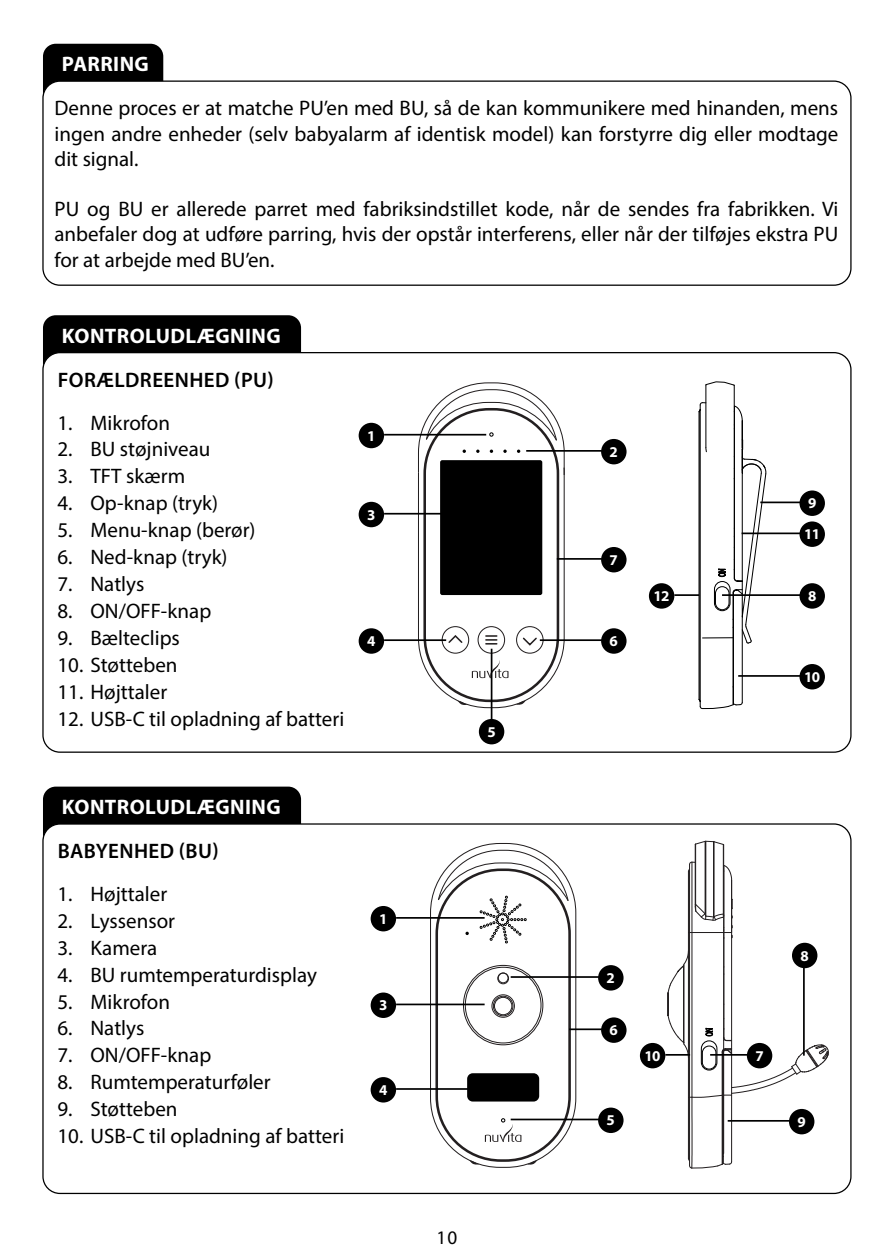
<style>
.page{position:relative;width:893px;height:1259px;background:#fff}
.page>*{position:absolute;margin:0;border:0;box-sizing:border-box;transform-origin:0 0}
.t1{font:21px/25.2px "Myriad Pro";color:#000;text-align:justify}
.t2{font:700 21px "Myriad Pro";letter-spacing:.02em;color:#fff}
.t3{font:600 21px "Myriad Pro";letter-spacing:.02em;color:#000}
.t4{font:19.2px "Myriad Pro";color:#000}
.t5{font:700 15px "Myriad Pro";letter-spacing:-.05em;color:#fff}
</style>
<div class="page">
<div style="left:43px;top:315px;width:258px;height:82px;background:#000;border-radius:13px"></div>
<div style="left:43px;top:786px;width:258px;height:83px;background:#000;border-radius:13px"></div>
<div style="left:43px;top:44px;width:120px;height:82px;background:#000;border-radius:13px"></div>
<div style="left:43px;top:81px;width:808px;height:204px;background:#fff;border-radius:17px"></div>
<div style="left:42px;top:80px;width:809px;height:206px;border:1px solid #000;border-radius:17px"></div>
<div style="left:43px;top:353px;width:808px;height:399px;background:#fff;border-radius:17px"></div>
<div style="left:43px;top:824px;width:808px;height:369px;background:#fff;border-radius:17px"></div>
<svg style="left:417px;top:382px;width:148px;height:326px"></svg>
<div style="left:440px;top:460px;width:102px;height:135px;background:#000;border-radius:2px"></div>
<svg style="left:429px;top:843px;width:148px;height:325px"></svg>
<svg style="left:485px;top:1118px;width:36px;height:24px"></svg>
<div style="left:465px;top:966px;width:76px;height:77px;border:1px solid #231f20;border-radius:50%"></div>
<svg style="left:437px;top:849px;width:132px;height:94px"></svg>
<div style="left:498px;top:972px;width:11px;height:11px;border:1px solid #231f20;border-radius:50%"></div>
<div style="left:497px;top:972px;width:12px;height:12px;border:1px solid #231f20;border-radius:50%"></div>
<div style="left:491px;top:994px;width:24px;height:23px;border:1px solid #231f20;border-radius:50%"></div>
<div style="left:493px;top:995px;width:20px;height:21px;border:1px solid #231f20;border-radius:50%"></div>
<div style="left:494px;top:997px;width:18px;height:18px;border:1px solid #231f20;border-radius:50%"></div>
<svg style="left:698px;top:381px;width:69px;height:328px"></svg>
<div style="left:359px;top:502px;width:25px;height:25px;background:#000;border-radius:50%"></div>
<hr style="left:384px;top:513px;width:62px;height:1px;background:#000">
<div style="left:649px;top:583px;width:25px;height:25px;background:#000;border-radius:50%"></div>
<hr style="left:674px;top:594px;width:25px;height:2px;background:#000">
<div style="left:359px;top:423px;width:25px;height:25px;background:#000;border-radius:50%"></div>
<hr style="left:384px;top:434px;width:102px;height:1px;background:#000">
<div style="left:371px;top:992px;width:25px;height:26px;background:#000;border-radius:50%"></div>
<hr style="left:396px;top:1003px;width:89px;height:2px;background:#000">
<div style="left:371px;top:906px;width:25px;height:25px;background:#000;border-radius:50%"></div>
<hr style="left:396px;top:917px;width:89px;height:1px;background:#000">
<div style="left:359px;top:628px;width:25px;height:26px;background:#000;border-radius:50%"></div>
<hr style="left:384px;top:639px;width:62px;height:2px;background:#000">
<div style="left:371px;top:1077px;width:25px;height:25px;background:#000;border-radius:50%"></div>
<hr style="left:396px;top:1088px;width:83px;height:1px;background:#000">
<div style="left:601px;top:628px;width:26px;height:26px;background:#000;border-radius:50%"></div>
<hr style="left:540px;top:639px;width:62px;height:2px;background:#000">
<div style="left:601px;top:547px;width:26px;height:25px;background:#000;border-radius:50%"></div>
<hr style="left:557px;top:558px;width:45px;height:2px;background:#000">
<div style="left:601px;top:1017px;width:26px;height:26px;background:#000;border-radius:50%"></div>
<hr style="left:569px;top:1028px;width:33px;height:2px;background:#000">
<div style="left:601px;top:439px;width:26px;height:25px;background:#000;border-radius:50%"></div>
<hr style="left:526px;top:450px;width:76px;height:2px;background:#000">
<div style="left:598px;top:965px;width:26px;height:25px;background:#000;border-radius:50%"></div>
<hr style="left:511px;top:976px;width:88px;height:2px;background:#000">
<div style="left:598px;top:1107px;width:26px;height:26px;background:#000;border-radius:50%"></div>
<hr style="left:511px;top:1118px;width:88px;height:2px;background:#000">
<div style="left:799px;top:664px;width:26px;height:25px;background:#000;border-radius:50%"></div>
<hr style="left:738px;top:675px;width:62px;height:2px;background:#000">
<div style="left:799px;top:490px;width:26px;height:26px;background:#000;border-radius:50%"></div>
<hr style="left:760px;top:501px;width:40px;height:2px;background:#000">
<div style="left:799px;top:583px;width:26px;height:25px;background:#000;border-radius:50%"></div>
<hr style="left:722px;top:594px;width:78px;height:2px;background:#000">
<div style="left:799px;top:521px;width:26px;height:26px;background:#000;border-radius:50%"></div>
<hr style="left:742px;top:532px;width:58px;height:2px;background:#000">
<div style="left:479px;top:719px;width:25px;height:25px;background:#000;border-radius:50%"></div>
<hr style="left:491px;top:648px;width:1px;height:72px;background:#000">
<hr style="left:695px;top:844px;width:1px;height:60px;background:#231f20">
<hr style="left:705px;top:841px;width:1px;height:75px;background:#231f20">
<hr style="left:713px;top:841px;width:1px;height:75px;background:#231f20">
<hr style="left:723px;top:845px;width:1px;height:192px;background:#231f20">
<svg style="left:694px;top:840px;width:31px;height:6px"></svg>
<div style="left:640px;top:1043px;width:25px;height:25px;background:#000;border-radius:50%"></div>
<svg style="left:665px;top:861px;width:164px;height:308px"></svg>
<div style="left:747px;top:1043px;width:25px;height:25px;background:#000;border-radius:50%"></div>
<hr style="left:710px;top:1054px;width:38px;height:1px;background:#000">
<div style="left:792px;top:942px;width:25px;height:26px;background:#000;border-radius:50%"></div>
<hr style="left:803px;top:967px;width:2px;height:88px;background:#000">
<p class="t2" style="left:62px;top:50px;width:88px">PARRING</p>
<p class="t1" style="left:55px;top:95px;width:785px">Denne proces er at matche PU’en med BU, så de kan kommunikere med hinanden, mens ingen andre enheder (selv babyalarm af identisk model) kan forstyrre dig eller modtage dit signal.</p>
<p class="t1" style="left:55px;top:196px;width:785px">PU og BU er allerede parret med fabriksindstillet kode, når de sendes fra fabrikken. Vi anbefaler dog at udføre parring, hvis der opstår interferens, eller når der tilføjes ekstra PU for at arbejde med BU’en.</p>
<p class="t2" style="left:62px;top:322px;width:220px">KONTROLUDLÆGNING</p>
<p class="t3" style="left:58px;top:366px;width:218px">FORÆLDREENHED (PU)</p>
<p class="t1" style="left:58px;top:409px;width:114px">1. Mikrofon</p>
<p class="t1" style="left:58px;top:436px;width:154px">2. BU støjniveau</p>
<p class="t1" style="left:58px;top:463px;width:129px">3. TFT skærm</p>
<p class="t1" style="left:58px;top:490px;width:162px">4. Op-knap (tryk)</p>
<p class="t1" style="left:58px;top:517px;width:200px">5. Menu-knap (berør)</p>
<p class="t1" style="left:58px;top:544px;width:172px">6. Ned-knap (tryk)</p>
<p class="t1" style="left:58px;top:571px;width:88px">7. Natlys</p>
<p class="t1" style="left:58px;top:598px;width:155px">8. ON/OFF-knap</p>
<p class="t1" style="left:58px;top:625px;width:124px">9. Bælteclips</p>
<p class="t1" style="left:58px;top:652px;width:122px">10. Støtteben</p>
<p class="t1" style="left:58px;top:678px;width:111px">11. Højttaler</p>
<p class="t1" style="left:58px;top:705px;width:288px">12. USB-C til opladning af batteri</p>
<p class="t5" style="left:367px;top:426px;width:10px">1</p>
<p class="t5" style="left:367px;top:505px;width:10px">3</p>
<p class="t5" style="left:367px;top:631px;width:10px">4</p>
<p class="t2" style="left:62px;top:793px;width:220px">KONTROLUDLÆGNING</p>
<p class="t3" style="left:58px;top:837px;width:163px">BABYENHED (BU)</p>
<p class="t1" style="left:58px;top:881px;width:111px">1. Højttaler</p>
<p class="t1" style="left:58px;top:908px;width:119px">2. Lyssensor</p>
<p class="t1" style="left:58px;top:934px;width:101px">3. Kamera</p>
<p class="t1" style="left:58px;top:961px;width:261px">4. BU rumtemperaturdisplay</p>
<p class="t1" style="left:58px;top:988px;width:114px">5. Mikrofon</p>
<p class="t1" style="left:58px;top:1015px;width:88px">6. Natlys</p>
<p class="t1" style="left:58px;top:1042px;width:155px">7. ON/OFF-knap</p>
<p class="t1" style="left:58px;top:1069px;width:215px">8. Rumtemperaturføler</p>
<p class="t1" style="left:58px;top:1096px;width:122px">9. Støtteben</p>
<p class="t1" style="left:58px;top:1123px;width:288px">10. USB-C til opladning af batteri</p>
<p class="t5" style="left:379px;top:909px;width:10px">1</p>
<p class="t5" style="left:379px;top:995px;width:10px">3</p>
<p class="t5" style="left:379px;top:1080px;width:10px">4</p>
<p class="t5" style="left:487px;top:722px;width:10px">5</p>
<p class="t4" style="left:437px;top:1226px;width:22px">10</p>
<p class="t5" style="left:610px;top:442px;width:10px">2</p>
<p class="t5" style="left:610px;top:550px;width:10px">7</p>
<p class="t5" style="left:610px;top:631px;width:10px">6</p>
<p class="t5" style="left:654px;top:586px;width:17px">12</p>
<p class="t5" style="left:808px;top:493px;width:10px">9</p>
<p class="t5" style="left:804px;top:524px;width:17px">11</p>
<p class="t5" style="left:808px;top:586px;width:10px">8</p>
<p class="t5" style="left:804px;top:667px;width:17px">10</p>
<p class="t5" style="left:607px;top:968px;width:10px">2</p>
<p class="t5" style="left:610px;top:1020px;width:10px">6</p>
<p class="t5" style="left:607px;top:1110px;width:10px">5</p>
<p class="t5" style="left:645px;top:1046px;width:17px">10</p>
<p class="t5" style="left:755px;top:1046px;width:10px">7</p>
<p class="t5" style="left:800px;top:945px;width:10px">8</p>
<p class="t5" style="left:797px;top:1111px;width:10px">9</p>
</div>
